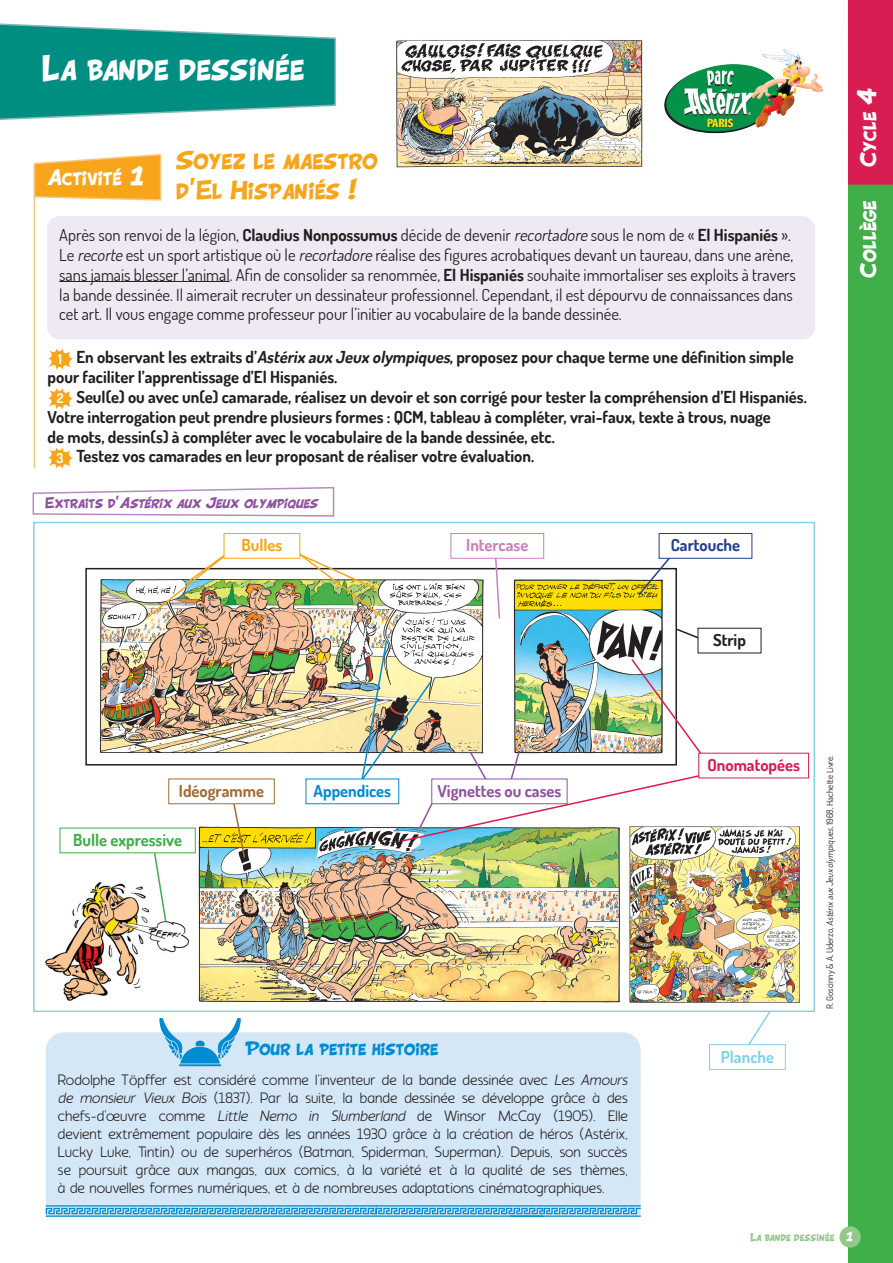
<style>
.page{position:relative;width:893px;height:1263px;background:#fff}
.page>*{position:absolute;margin:0;border:0;box-sizing:border-box;transform-origin:0 0}
.t1{font:37.5px "Uderzo Ti TR";color:#fff}
.t2{font:28.5px/30px "Uderzo Ti TR";color:#f9a51b}
.t3{font:24px "Uderzo Ti TR";color:#fff}
.t4{font:21px "Uderzo Ti TR";color:#008cd3}
.t5{font:16.5px/19.8px "Dosis";color:#231f20}
.t6{font:700 16.5px/19.8px "Dosis";color:#231f20}
.t7{font:italic 16.5px "Uderzo Ti TR";color:#8e52a1}
.t8{font:700 16.5px "Dosis";color:#8e52a1}
.t9{font:700 16.5px "Dosis";color:#40ae49}
.t10{font:700 16.5px "Dosis";color:#d91c52}
.t11{font:700 16.5px "Dosis";color:#008cd3}
.t12{font:700 16.5px "Dosis";color:#a16d35}
.t13{font:700 16.5px "Dosis";color:#c982b8}
.t14{font:700 16.5px "Dosis";color:#253f8e}
.t15{font:700 16.5px "Dosis";color:#84d3e5}
.t16{font:700 16.5px "Dosis";color:#f9a51b}
.t17{font:15px/18px "Auro";color:#231f20}
.t18{font:700 13.5px "Dosis";color:#fff}
.t19{font:12px "Uderzo Ti TR";color:#92c889}
.t20{font:9px "Dosis";color:#231f20}
.s1{font-weight:700}
.s2{font-style:italic}
.s3{font-style:normal}
.s4{font-family:"Barkentina"}
.s5{color:#fff}
</style>
<div class="page">
<div style="left:848px;top:0;width:45px;height:1263px;background:#40ae49"></div>
<div style="left:848px;top:0;width:45px;height:185px;background:#d91c52"></div>
<img style="left:395px;top:40px;width:248px;height:128px">
<img style="left:99px;top:579px;width:192px;height:175px">
<img style="left:198px;top:826px;width:422px;height:177px">
<img style="left:629px;top:826px;width:171px;height:177px">
<img style="left:46px;top:882px;width:142px;height:118px">
<img style="left:664px;top:49px;width:160px;height:85px">
<svg style="left:0;top:23px;width:336px;height:97px;background:#299f96"></svg>
<div style="left:47px;top:216px;width:768px;height:123px;background:#efe9f3;border-radius:13px"></div>
<svg style="left:33px;top:154px;width:129px;height:47px;background:#fab442"></svg>
<hr style="left:59px;top:281px;width:171px;height:1px;background:#231f20">
<hr style="left:34px;top:167px;width:1px;height:301px;background:#fdc778">
<svg style="left:48px;top:348px;width:25px;height:22px"></svg>
<svg style="left:48px;top:388px;width:25px;height:21px"></svg>
<svg style="left:48px;top:447px;width:25px;height:22px"></svg>
<div style="left:46px;top:1032px;width:595px;height:173px;background:#d4e7f6"></div>
<svg style="left:159px;top:1018px;width:82px;height:48px"></svg>
<svg style="left:32px;top:487px;width:303px;height:30px"></svg>
<img style="left:144px;top:547px;width:90px;height:74px">
<div style="left:224px;top:533px;width:76px;height:25px;background:#fff"></div>
<div style="left:224px;top:533px;width:76px;height:26px;border:1px solid #f9a51b"></div>
<svg style="left:151px;top:853px;width:16px;height:70px"></svg>
<div style="left:450px;top:533px;width:94px;height:26px;border:1px solid #c982b8"></div>
<div style="left:659px;top:533px;width:93px;height:26px;border:1px solid #253f8e"></div>
<svg style="left:744px;top:1010px;width:28px;height:34px"></svg>
<div style="left:709px;top:1044px;width:77px;height:26px;border:1px solid #84d3e5"></div>
<svg style="left:231px;top:804px;width:15px;height:55px"></svg>
<div style="left:168px;top:779px;width:107px;height:25px;border:1px solid #a16d35"></div>
<img style="left:291px;top:547px;width:417px;height:296px">
<div style="left:699px;top:753px;width:110px;height:25px;background:#fff"></div>
<svg style="left:46px;top:1205px;width:595px;height:12px;background:#61b5e2"></svg>
<div style="left:839px;top:1226px;width:22px;height:21px;background:#92c889;border-radius:50%"></div>
<h1 class="t1" style="left:42px;top:48px;width:264px">La bande dessinée</h1>
<h3 class="t3" style="left:47px;top:165px;width:99px">Activité 1</h3>
<h2 class="t2" style="left:176px;top:145px;width:203px">Soyez le maestro d’El Hispaniés !</h2>
<p class="t5" style="left:59px;top:225px;width:738px">Après son renvoi de la légion, <span class="s1">Claudius Nonpossumus</span> décide de devenir <span class="s2">recortadore</span> sous le nom de « <span class="s1">El Hispaniés</span> ».<br>Le <span class="s2">recorte</span> est un sport artistique où le <span class="s2">recortadore</span> réalise des figures acrobatiques devant un taureau, dans une arène, sans jamais blesser l’animal. Afin de consolider sa renommée, <span class="s1">El Hispaniés</span> souhaite immortaliser ses exploits à travers la bande dessinée. Il aimerait recruter un dessinateur professionnel. Cependant, il est dépourvu de connaissances dans cet art. Il vous engage comme professeur pour l’initier au vocabulaire de la bande dessinée.</p>
<p class="t6" style="left:48px;top:347px;width:748px;text-indent:29px">En observant les extraits d’<span class="s2">Astérix aux Jeux olympiques</span>, proposez pour chaque terme une définition simple pour faciliter l’apprentissage d’El Hispaniés.</p>
<p class="t6" style="left:76px;top:387px;width:732px">Seul(e) ou avec un(e) camarade, réalisez un devoir et son corrigé pour tester la compréhension d’El Hispaniés.</p>
<p class="t6" style="left:48px;top:406px;width:725px">Votre interrogation peut prendre plusieurs formes : QCM, tableau à compléter, vrai-faux, texte à trous, nuage</p>
<p class="t6" style="left:48px;top:426px;width:509px">de mots, dessin(s) à compléter avec le vocabulaire de la bande dessinée, etc.</p>
<p class="t6" style="left:76px;top:446px;width:459px">Testez vos camarades en leur proposant de réaliser votre évaluation.</p>
<p class="t18" style="left:58px;top:350px;width:5px">1</p>
<p class="t18" style="left:57px;top:389px;width:8px">2</p>
<p class="t18" style="left:57px;top:449px;width:9px">3</p>
<p class="t7" style="left:45px;top:493px;width:277px"><span class="s3">E x t r a i t s d ’</span> Astérix aux Jeux olympiques</p>
<p class="t16" style="left:241px;top:535px;width:42px">Bulles</p>
<p class="t13" style="left:466px;top:535px;width:64px">Intercase</p>
<p class="t14" style="left:671px;top:535px;width:71px">Cartouche</p>
<p class="t6" style="left:713px;top:630px;width:34px">Strip</p>
<h3 class="t3" style="left:856px;top:167px;width:80px;rotate:-90deg">Cycle 4</h3>
<h3 class="t3" style="left:856px;top:278px;width:79px;rotate:-90deg">Collège</h3>
<p class="t12" style="left:179px;top:780px;width:87px">Idéogramme</p>
<p class="t9" style="left:73px;top:829px;width:110px">Bulle expressive</p>
<p class="t11" style="left:314px;top:780px;width:79px">Appendices</p>
<p class="t8" style="left:437px;top:780px;width:125px">Vignettes ou cases</p>
<h3 class="t4" style="left:245px;top:1037px;width:194px">Pour la petite histoire</h3>
<p class="t17" style="left:58px;top:1071px;width:575px">Rodolphe T<span class="s4">ö</span>pffer est considéré comme l’inventeur de la bande dessinée avec <span class="s2">Les Amours de monsieur Vieux Bois</span> (1837). Par la suite, la bande dessinée se développe grâce à des chefs-d’œuvre comme <span class="s2">Little Nemo in Slumberland</span> de Winsor McCay (1905). Elle devient extrêmement populaire dès les années 1930 grâce à la création de héros (Astérix, Lucky Luke, Tintin) ou de superhéros (Batman, Spiderman, Superman). Depuis, son succès se poursuit grâce aux mangas, aux comics, à la variété et à la qualité de ses thèmes, à de nouvelles formes numériques, et à de nombreuses adaptations cinématographiques.</p>
<p class="t10" style="left:707px;top:754px;width:94px">Onomatopées</p>
<p class="t15" style="left:721px;top:1046px;width:55px">Planche</p>
<p class="t20" style="left:824px;top:1009px;width:255px;rotate:-90deg">R. Goscinny &amp; A. Uderzo, <span class="s2">AstérixauxJeuxolympiques</span>, 1968, Hachette Livre.</p>
<p class="t19" style="left:750px;top:1230px;width:105px">La bande dessinée <span class="s5">1</span></p>
</div>
